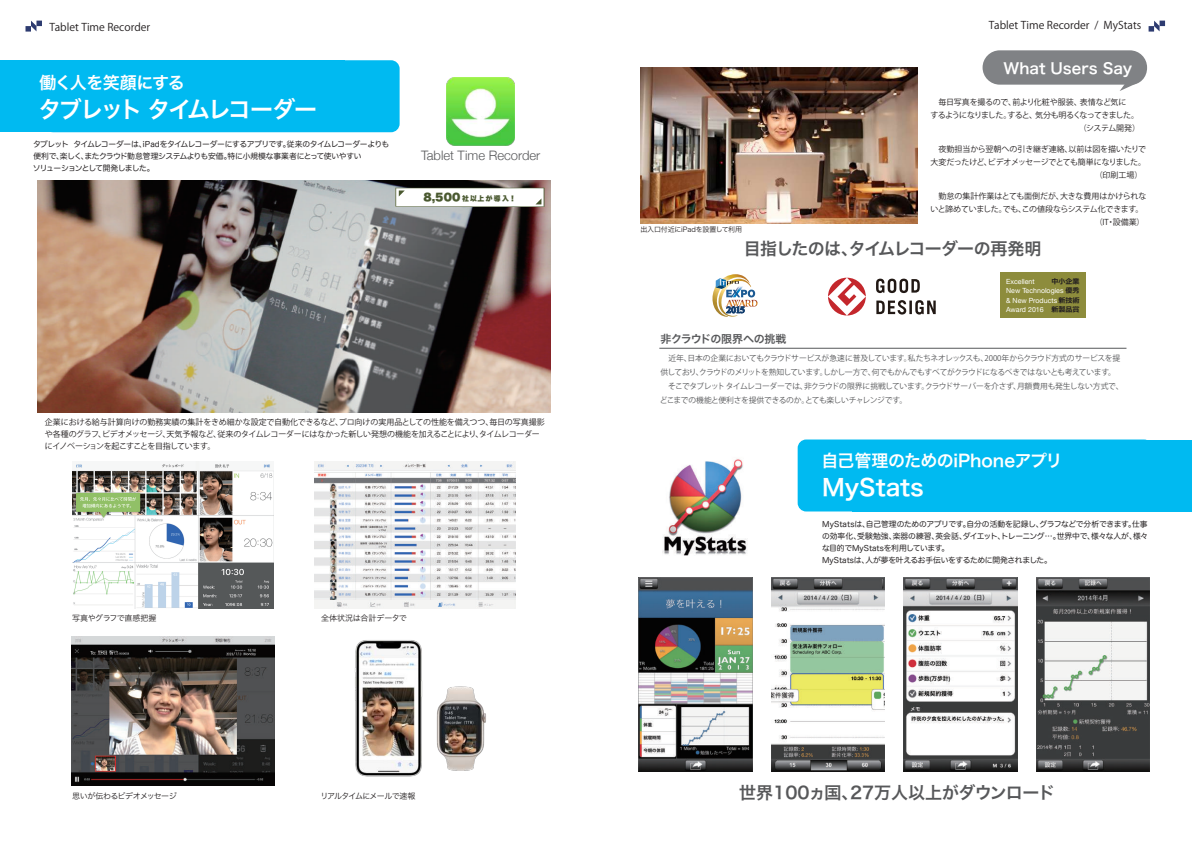
<style>
.page{position:relative;width:1192px;height:842px;background:#fff}
.page>*{position:absolute;margin:0;border:0;box-sizing:border-box;transform-origin:0 0}
.t1{font:23px "Hira Kaku Pro N W6";letter-spacing:-.09em;color:#fff}
.t2{font:23px "Hira Kaku Pro N W6";color:#fff}
.t3{font:17px "Hira Kaku Pro N W6";letter-spacing:-.005em;color:#57585a}
.t4{font:17px "Hira Kaku Pro N W6";letter-spacing:-.035em;color:#57585a}
.t5{font:17px "Hira Kaku Pro N W6";letter-spacing:-.035em;color:#fff}
.t6{font:17px "Hira Kaku Pro N W6";letter-spacing:-.055em;color:#fff}
.t7{font:15px "Hira Kaku Pro N W6";color:#fff}
.t8{font:300 13px "Helvetica Neue";color:#57585a}
.t9{font:11px "Hira Kaku Pro N W6";letter-spacing:-.035em;color:#57585a}
.t10{font:10.6px "Koz Go Pr 6 N";color:#231f20}
.t11{font:8px/12px "Koz Go Pr 6 N";letter-spacing:-.03em;color:#231f20}
.t12{font:8px/13px "Koz Go Pr 6 N";letter-spacing:-.06em;color:#231f20}
.t13{font:8px "Hira Kaku Pro N W3";letter-spacing:-.05em;color:#231f20}
.t14{font:8px "Hira Kaku Pro N W3";letter-spacing:-.08em;color:#231f20}
.t15{font:8px "Hira Kaku Pro N W3";letter-spacing:-.03em;color:#231f20}
.t16{font:8px "Hira Kaku Pro N W3";letter-spacing:-.015em;color:#231f20}
.t17{font:7.8px/14px "Koz Go Pr 6 N";letter-spacing:-.04em;color:#57585a}
.t18{font:7.8px/12px "Hira Maru Pro N W4";letter-spacing:-.02em;color:#231f20}
.t19{font:7.8px/12px "Hira Maru Pro N W4";letter-spacing:-.06em;color:#231f20}
.t20{font:7.1px/9.4px "Helvetica Neue";color:#fff}
.t21{font:700 7.1px "Meiryo";color:#231f20}
.t22{font:7px "Hira Kaku Pro N W3";letter-spacing:-.025em;color:#231f20}
.t23{font:6.8px "Hiragino Sans W9";letter-spacing:.2em;color:#4a5930}
.s1{font-size:10.2px}
.s2{font-family:"Meiryo";font-weight:700;color:#231f20}
</style>
<div class="page">
<svg style="left:638px;top:20px;width:554px;height:752px"></svg>
<svg style="left:26px;top:21px;width:16px;height:11px"></svg>
<svg style="left:1149px;top:21px;width:16px;height:11px"></svg>
<div style="left:0;top:60px;width:345px;height:72px;background:#00baf1"></div>
<div style="left:45px;top:60px;width:355px;height:72px;background:#00baf1;border-radius:9px"></div>
<div style="left:852px;top:439px;width:340px;height:72px;background:#00baf1"></div>
<div style="left:798px;top:439px;width:355px;height:72px;background:#00baf1;border-radius:9px"></div>
<img style="left:639px;top:577px;width:113px;height:194px">
<img style="left:771px;top:577px;width:114px;height:194px">
<img style="left:1036px;top:577px;width:114px;height:194px">
<img style="left:904px;top:577px;width:113px;height:194px">
<img style="left:663px;top:453px;width:86px;height:102px">
<img style="left:640px;top:68px;width:278px;height:156px">
<img style="left:447px;top:77px;width:68px;height:68px">
<img style="left:71px;top:636px;width:203px;height:148px">
<img style="left:315px;top:461px;width:201px;height:147px">
<img style="left:72px;top:461px;width:201px;height:147px">
<svg style="left:710px;top:274px;width:48px;height:42px"></svg>
<div style="left:1000px;top:272px;width:86px;height:46px;background:#8d8c3c"></div>
<svg style="left:983px;top:50px;width:164px;height:41px"></svg>
<hr style="left:659px;top:348px;width:467px;height:1px;background:#57585a">
<div style="left:819px;top:268px;width:126px;height:57px;background:#fff"></div>
<svg style="left:876px;top:278px;width:44px;height:15px"></svg>
<svg style="left:876px;top:300px;width:60px;height:14px"></svg>
<svg style="left:828px;top:277px;width:38px;height:38px"></svg>
<img style="left:38px;top:181px;width:513px;height:231px">
<svg style="left:395px;top:188px;width:149px;height:19px"></svg>
<img style="left:436px;top:686px;width:50px;height:83px">
<img style="left:355px;top:640px;width:68px;height:136px">
<h3 class="t10" style="left:49px;top:21px;width:102px">Tablet Time Recorder</h3>
<h2 class="t6" style="left:39px;top:67px;width:147px">働く人を笑顔にする</h2>
<h1 class="t1" style="left:39px;top:89px;width:280px">タブレット タイムレコーダー</h1>
<p class="t19" style="left:33px;top:137px;width:358px">タブレット タイムレコーダーは、iPadをタイムレコーダーにするアプリです。従来のタイムレコーダーよりも便利で、楽しく、またクラウド勤怠管理システムよりも安価。特に小規模な事業者にとって使いやすい<br>ソリューションとして開発しました。</p>
<h3 class="t8" style="left:421px;top:144px;width:121px">Tablet Time Recorder</h3>
<p class="t23" style="left:423px;top:194px;width:94px"><span class="s1">8,500</span> 社以上が導入！</p>
<p class="t11" style="left:45px;top:415px;width:502px">企業における給与計算向けの勤務実績の集計をきめ細かな設定で自動化できるなど、プロ向けの実用品としての性能を備えつつ、毎日の写真撮影や各種のグラフ、ビデオメッセージ、天気予報など、従来のタイムレコーダーにはなかった新しい発想の機能を加えることにより、タイムレコーダーにイノベーションを起こすことを目指しています。</p>
<p class="t15" style="left:72px;top:610px;width:86px">写真やグラフで直感把握</p>
<p class="t13" style="left:72px;top:788px;width:106px">思いが伝わるビデオメッセージ</p>
<p class="t16" style="left:321px;top:610px;width:87px">全体状況は合計データで</p>
<p class="t14" style="left:320px;top:788px;width:97px">リアルタイムにメールで速報</p>
<h3 class="t10" style="left:989px;top:20px;width:154px">Tablet Time Recorder / MyStats</h3>
<h3 class="t7" style="left:1004px;top:55px;width:130px">What Users Say</h3>
<p class="t12" style="left:931px;top:96px;width:210px">　毎日写真を撮るので、前より化粧や服装、表情など気に<br>するようになりました。すると、気分も明るくなってきました。</p>
<p class="t11" style="left:931px;top:143px;width:217px;line-height:13px">　夜勤担当から翌朝への引き継ぎ連絡、以前は図を描いたりで大変だったけど、ビデオメッセージでとても簡単になりました。</p>
<p class="t11" style="left:931px;top:189px;width:217px;line-height:13px">　勤怠の集計作業はとても面倒だが、大きな費用はかけられないと諦めていました。でも、この値段ならシステム化できます。</p>
<h2 class="t4" style="left:744px;top:233px;width:299px">目指したのは、タイムレコーダーの再発明</h2>
<p class="t22" style="left:640px;top:223px;width:103px">出入口付近にiPadを設置して利用</p>
<p class="t21" style="left:1051px;top:276px;width:30px">中小企業</p>
<p class="t21" style="left:1051px;top:304px;width:30px">新製品賞</p>
<p class="t20" style="left:1006px;top:277px;width:75px">Excellent<br>New Technologies <span class="s2">優秀</span>&amp; New Products <span class="s2">新技術<br></span>Award 2016</p>
<h3 class="t9" style="left:661px;top:328px;width:127px">非クラウドの限界への挑戦</h3>
<p class="t17" style="left:660px;top:351px;width:465px">　近年、日本の企業においてもクラウドサービスが急速に普及しています。私たちネオレックスも、2000年からクラウド方式のサービスを提供しており、クラウドのメリットを熟知しています。しかし一方で、何でもかんでもすべてがクラウドになるべきではないとも考えています。　そこでタブレット タイムレコーダーでは、非クラウドの限界に挑戦しています。クラウドサーバーを介さず、月額費用も発生しない方式で、どこまでの機能と便利さを提供できるのか。とても楽しいチャレンジです。</p>
<h2 class="t5" style="left:822px;top:445px;width:242px">自己管理のためのiPhoneアプリ</h2>
<h1 class="t2" style="left:822px;top:466px;width:103px">MyStats</h1>
<p class="t18" style="left:822px;top:517px;width:328px">MyStatsは、自己管理のためのアプリです。自分の活動を記録し、グラフなどで分析できます。仕事の効率化、受験勉強、楽器の練習、英会話、ダイエット、トレーニング…。世界中で、様々な人が、様々な目的でMyStatsを利用しています。<br>MyStatsは、人が夢を叶えるお手伝いをするために開発されました。</p>
<h2 class="t3" style="left:739px;top:776px;width:317px">世界100ヵ国、27万人以上がダウンロード</h2>
</div>
